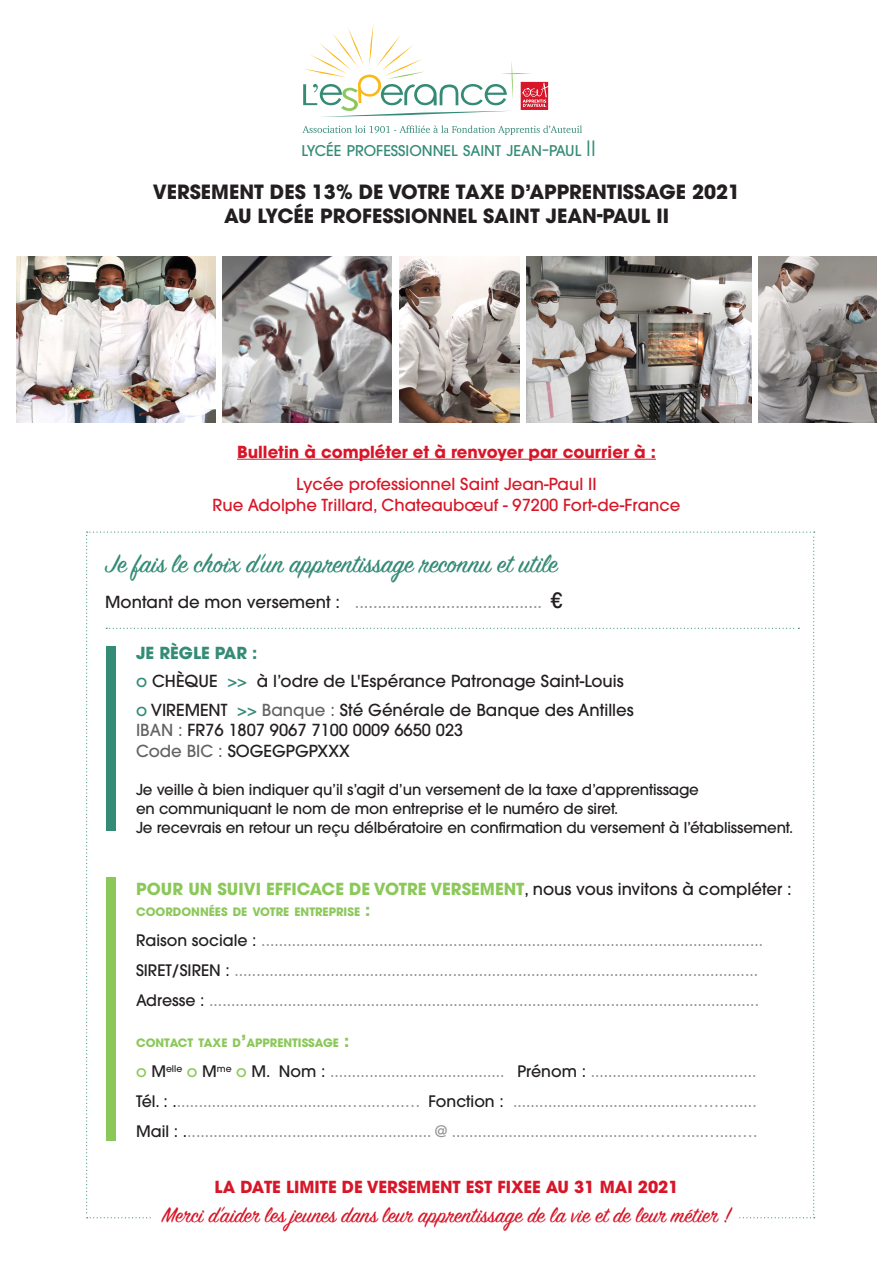
<style>
.page{position:relative;width:893px;height:1263px;background:#fff}
.page>*{position:absolute;margin:0;border:0;box-sizing:border-box;transform-origin:0 0}
.t1{font:28.5px "Sign Painter House Script";color:#348b76}
.t2{font:24px "Sign Painter House Script";color:#d71729}
.t3{font:700 19.5px "ITC Avant Garde Pro";color:#231f20}
.t4{font:500 16.5px "ITC Avant Garde Pro";color:#231f20}
.t5{font:700 16.5px "ITC Avant Garde Pro";color:#d71729}
.t6{font:500 16.5px "ITC Avant Garde Pro";color:#d71729}
.t7{font:500 16.5px "ITC Avant Garde Pro";color:#939598}
.t8{font:700 16.5px "ITC Avant Garde Pro";color:#8bc85a}
.t9{font:700 16.5px "ITC Avant Garde Pro";color:#348b76}
.t10{font:500 15.75px "ITC Avant Garde Pro";color:#939598}
.t11{font:500 15px "ITC Avant Garde Pro";letter-spacing:-.01em;color:#231f20}
.t12{font:500 14.7px "ITC Avant Garde Pro";color:#348b76}
.t13{font:700 11.55px "ITC Avant Garde Pro";color:#8bc85a}
.s1{font-weight:400;font-size:21px}
.s2{color:#231f20}
.s3{font-size:21px;color:#231f20}
.s4{color:#348b76}
.s5{color:#636366}
.s6{font-weight:500;color:#231f20}
.s7{font-size:16.5px}
.s8{color:#8bc85a}
</style>
<div class="page">
<svg style="left:303px;top:25px;width:245px;height:92px"></svg>
<svg style="left:303px;top:125px;width:279px;height:10px"></svg>
<hr style="left:237px;top:459px;width:419px;height:1px;background:#d71729">
<svg style="left:86px;top:531px;width:729px;height:687px"></svg>
<div style="left:154px;top:1193px;width:585px;height:27px;background:#fff"></div>
<img style="left:17px;top:257px;width:198px;height:165px">
<img style="left:399px;top:257px;width:120px;height:165px">
<img style="left:759px;top:257px;width:117px;height:165px">
<img style="left:526px;top:257px;width:226px;height:165px">
<img style="left:222px;top:257px;width:170px;height:165px">
<p class="t12" style="left:301px;top:141px;width:296px">LYCÉE PROFESSIONNEL SAINT JEAN<span class="s1">-</span>PAUL <span class="s1">II</span></p>
<p class="t3" style="left:153px;top:178px;width:589px">VERSEMENT DES 13% DE VOTRE TAXE D’APPRENTISSAGE 2021</p>
<p class="t3" style="left:224px;top:203px;width:446px">AU LYCÉE PROFESSIONNEL SAINT JEAN-PAUL II</p>
<p class="t5" style="left:237px;top:440px;width:420px">Bulletin à compléter et à renvoyer par courrier à :</p>
<p class="t6" style="left:296px;top:474px;width:302px">Lycée professionnel Saint Jean-Paul II</p>
<p class="t6" style="left:213px;top:494px;width:469px">Rue Adolphe Trillard, Chateaubœuf - 97200 Fort-de-France</p>
<p class="t1" style="left:105px;top:546px;width:454px">Je fais le choix d’un apprentissage reconnu et utile</p>
<p class="t7" style="left:105px;top:591px;width:459px"><span class="s2">Montant de mon versement :</span> ......................................... <span class="s3">€</span></p>
<p class="t9" style="left:136px;top:641px;width:123px">JE RÈGLE PAR :</p>
<p class="t4" style="left:136px;top:670px;width:489px"><span class="s4">o</span> CHÈQUE <span class="s4">&gt;&gt;</span> à l’odre de L'Espérance Patronage Saint-Louis</p>
<p class="t4" style="left:136px;top:699px;width:499px"><span class="s4">o</span> VIREMENT <span class="s4">&gt;&gt;</span> <span class="s5">Banque :</span> Sté Générale de Banque des Antilles</p>
<p class="t4" style="left:136px;top:720px;width:329px"><span class="s5">IBAN :</span> FR76 1807 9067 7100 0009 6650 023</p>
<p class="t4" style="left:136px;top:740px;width:215px"><span class="s5">Code BIC :</span> SOGEGPGPXXX</p>
<p class="t11" style="left:136px;top:780px;width:564px">Je veille à bien indiquer qu’il s’agit d’un versement de la taxe d’apprentissage</p>
<p class="t11" style="left:136px;top:799px;width:484px">en communiquant le nom de mon entreprise et le numéro de siret.</p>
<p class="t11" style="left:136px;top:817px;width:659px">Je recevrais en retour un reçu délbératoire en confirmation du versement à l’établissement.</p>
<p class="t8" style="left:136px;top:878px;width:657px">POUR UN SUIVI EFFICACE DE VOTRE VERSEMENT<span class="s6">, nous vous invitons à compléter :</span></p>
<p class="t13" style="left:136px;top:904px;width:236px">COORDONNÉES DE VOTRE ENTREPRISE <span class="s7">:</span></p>
<p class="t10" style="left:136px;top:930px;width:628px"><span class="s2">Raison sociale :</span> ...................................................................................................................</p>
<p class="t10" style="left:136px;top:960px;width:623px"><span class="s2">SIRET/SIREN :</span> ........................................................................................................................</p>
<p class="t10" style="left:136px;top:990px;width:624px"><span class="s2">Adresse :</span> ..............................................................................................................................</p>
<p class="t13" style="left:136px;top:1035px;width:215px">CONTACT TAXE D<span class="s7">’</span>APPRENTISSAGE <span class="s7">:</span></p>
<p class="t10" style="left:136px;top:1061px;width:622px"><span class="s8">o</span> <span class="s2">M</span><sup>elle</sup> <span class="s8">o</span> <span class="s2">M</span><sup>me</sup> <span class="s8">o</span> <span class="s2">M. Nom :</span> ........................................ <span class="s2">Prénom :</span> ......................................</p>
<p class="t10" style="left:136px;top:1091px;width:622px"><span class="s2">Tél. : .</span>.......................................…....…..… <span class="s2">Fonction :</span> ........................................……….....</p>
<p class="t10" style="left:136px;top:1121px;width:623px"><span class="s2">Mail : .</span>........................................................ @ ...........................................………....…....….</p>
<p class="t5" style="left:214px;top:1176px;width:466px">LA DATE LIMITE DE VERSEMENT EST FIXEE AU 31 MAI 2021</p>
<p class="t2" style="left:162px;top:1200px;width:570px">Merci d’aider les jeunes dans leur apprentissage de la vie et de leur métier !</p>
</div>
